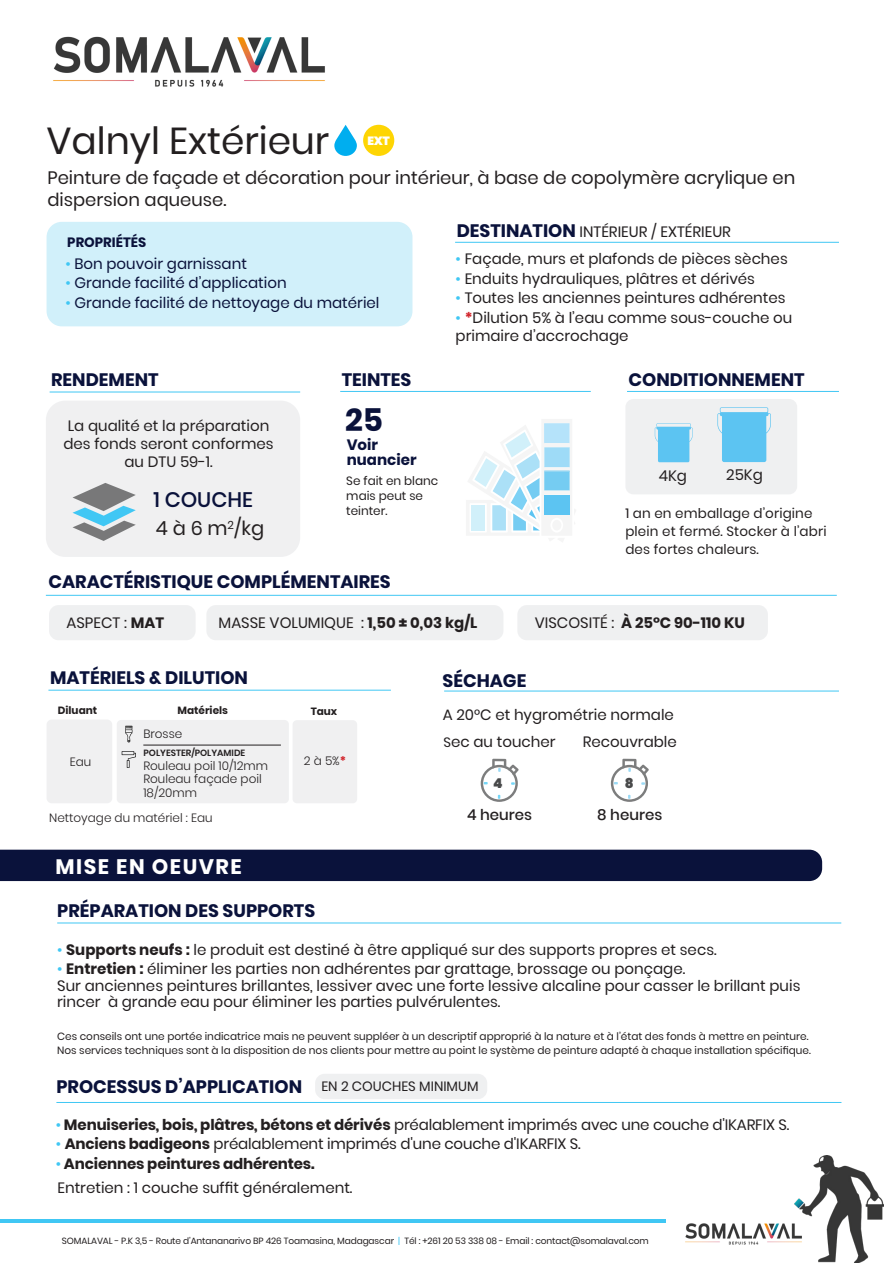
<style>
.page{position:relative;width:893px;height:1263px;background:#fff}
.page>*{position:absolute;margin:0;border:0;box-sizing:border-box;transform-origin:0 0}
.t1{font:37.5px "Poppins";color:#231f20}
.t2{font:700 31.5px "Poppins";color:#0a123b}
.t3{font:700 21px "Poppins";letter-spacing:.07em;color:#fff}
.t4{font:500 21px "Poppins";color:#0a123b}
.t5{font:19.5px "Poppins";color:#231f20}
.t6{font:700 18px "Poppins";color:#0a123b}
.t7{font:18px/21.6px "Poppins";color:#231f20}
.t8{font:15px/18px "Poppins";color:#231f20}
.t9{font:15px "Poppins";color:#0a123b}
.t10{font:700 15px "Poppins";letter-spacing:-.01em;color:#231f20}
.t11{font:500 15px "Poppins";color:#231f20}
.t12{font:700 15px "Poppins";color:#0a123b}
.t13{font:13.5px/18px "Poppins";letter-spacing:.01em;color:#231f20}
.t14{font:700 13.5px "Poppins";color:#0a123b}
.t15{font:900 13.5px "Poppins";color:#494a4b}
.t16{font:300 12px/13.5px "Poppins";color:#231f20}
.t17{font:12px/15px "Poppins";color:#231f20}
.t18{font:900 12px "Poppins";color:#fff}
.t19{font:10.5px "Poppins";color:#231f20}
.t20{font:700 10.5px "Poppins";color:#231f20}
.t21{font:9px "Poppins";letter-spacing:-.01em;color:#231f20}
.t22{font:600 9px "Poppins";color:#231f20}
.s1{color:#40c7f4}
.s2{font-weight:700;font-size:18px;color:#0a123b}
.s3{font-weight:700;color:#d1232a}
.s4{font-weight:700}
.s5{font-weight:400}
.s6{font-size:13.5px}
.s7{font-weight:400;color:#40c7f4}
</style>
<div class="page">
<hr style="left:0;top:1219px;width:666px;height:3px;background:#40c7f4">
<img style="left:685px;top:1223px;width:109px;height:22px">
<img style="left:794px;top:1155px;width:90px;height:108px">
<img style="left:53px;top:36px;width:272px;height:51px">
<div style="left:47px;top:222px;width:365px;height:104px;background:#d1f0fa;border-radius:15px"></div>
<div style="left:363px;top:125px;width:31px;height:31px;background:#fed503;border-radius:50%"></div>
<svg style="left:334px;top:125px;width:23px;height:31px"></svg>
<hr style="left:455px;top:242px;width:384px;height:1px;background:#40c7f4">
<div style="left:46px;top:401px;width:254px;height:156px;background:#f0f0f1;border-radius:19px"></div>
<hr style="left:50px;top:392px;width:250px;height:1px;background:#40c7f4">
<hr style="left:340px;top:391px;width:251px;height:1px;background:#40c7f4">
<div style="left:625px;top:399px;width:172px;height:95px;background:#eff0f1;border-radius:8px"></div>
<hr style="left:627px;top:391px;width:212px;height:1px;background:#40c7f4">
<svg style="left:73px;top:483px;width:63px;height:58px"></svg>
<svg style="left:471px;top:423px;width:99px;height:108px"></svg>
<div style="left:544px;top:495px;width:26px;height:20px;background:#5cc4f2"></div>
<hr style="left:48px;top:690px;width:343px;height:1px;background:#40c7f4">
<hr style="left:444px;top:691px;width:395px;height:1px;background:#40c7f4">
<svg style="left:481px;top:759px;width:38px;height:43px"></svg>
<svg style="left:611px;top:759px;width:38px;height:43px"></svg>
<hr style="left:57px;top:923px;width:784px;height:1px;background:#40c7f4">
<div style="left:0;top:850px;width:822px;height:31px;background:#0a123b"></div>
<div style="left:49px;top:605px;width:147px;height:35px;background:#eff0f1;border-radius:9px"></div>
<div style="left:206px;top:605px;width:297px;height:35px;background:#eff0f1;border-radius:9px"></div>
<div style="left:517px;top:605px;width:251px;height:35px;background:#eff0f1;border-radius:9px"></div>
<hr style="left:46px;top:595px;width:791px;height:1px;background:#40c7f4">
<svg style="left:655px;top:423px;width:38px;height:39px"></svg>
<svg style="left:717px;top:407px;width:54px;height:55px"></svg>
<hr style="left:56px;top:1102px;width:785px;height:1px;background:#40c7f4">
<div style="left:315px;top:1074px;width:172px;height:25px;background:#eff0f1;border-radius:9px"></div>
<div style="left:47px;top:719px;width:65px;height:84px;background:#f0f0f1;border-radius:5px"></div>
<div style="left:117px;top:720px;width:172px;height:83px;background:#f0f0f1;border-radius:4px"></div>
<div style="left:293px;top:720px;width:64px;height:83px;background:#f0f0f1;border-radius:4px"></div>
<hr style="left:143px;top:745px;width:138px;height:1px;background:#231f20">
<svg style="left:125px;top:726px;width:7px;height:16px"></svg>
<svg style="left:122px;top:751px;width:14px;height:17px"></svg>
<p class="t1" style="left:46px;top:120px;width:284px">Valnyl Extérieur</p>
<p class="t18" style="left:367px;top:134px;width:24px">EXT</p>
<p class="t7" style="left:47px;top:167px;width:749px">Peinture de façade et décoration pour intérieur, à base de copolymère acrylique en dispersion aqueuse.</p>
<p class="t14" style="left:67px;top:235px;width:80px">PROPRIÉTÉS</p>
<p class="t9" style="left:65px;top:255px;width:183px"><span class="s1">•</span> Bon pouvoir garnissant</p>
<p class="t9" style="left:65px;top:274px;width:223px"><span class="s1">•</span> Grande facilité d’application</p>
<p class="t9" style="left:65px;top:294px;width:316px"><span class="s1">•</span> Grande facilité de nettoyage du matériel</p>
<p class="t8" style="left:457px;top:222px;width:276px"><span class="s2">DESTINATION</span> INTÉRIEUR / EXTÉRIEUR</p>
<p class="t8" style="left:456px;top:250px;width:334px"><span class="s1">•</span> Façade, murs et plafonds de pièces sèches</p>
<p class="t8" style="left:456px;top:270px;width:301px"><span class="s1">•</span> Enduits hydrauliques, plâtres et dérivés</p>
<p class="t8" style="left:456px;top:289px;width:331px"><span class="s1">•</span> Toutes les anciennes peintures adhérentes</p>
<p class="t8" style="left:456px;top:309px;width:338px"><span class="s1">•</span> <span class="s3">*</span>Dilution 5% à l’eau comme sous-couche ou primaire d’accrochage</p>
<p class="t6" style="left:51px;top:369px;width:109px">RENDEMENT</p>
<p class="t6" style="left:342px;top:369px;width:71px">TEINTES</p>
<p class="t6" style="left:629px;top:369px;width:177px">CONDITIONNEMENT</p>
<p class="t2" style="left:345px;top:401px;width:40px">25</p>
<p class="t8" style="left:64px;top:417px;width:212px;text-align:center">La qualité et la préparation des fonds seront conformes au DTU 59-1.</p>
<p class="t12" style="left:347px;top:436px;width:33px">Voir</p>
<p class="t12" style="left:347px;top:451px;width:71px">nuancier</p>
<p class="t4" style="left:153px;top:488px;width:101px">1 COUCHE</p>
<p class="t5" style="left:156px;top:517px;width:110px">4 à 6 m<sup>2</sup>/kg</p>
<p class="t17" style="left:346px;top:474px;width:94px">Se fait en blanc</p>
<p class="t8" style="left:659px;top:467px;width:30px">4Kg</p>
<p class="t8" style="left:726px;top:466px;width:38px">25Kg</p>
<p class="t17" style="left:346px;top:489px;width:78px">mais peut se teinter.</p>
<p class="t13" style="left:625px;top:505px;width:203px">1 an en emballage d’origine plein et fermé. Stocker à l’abri des fortes chaleurs.</p>
<p class="t6" style="left:49px;top:572px;width:344px">CARACTÉRISTIQUE COMPLÉMENTAIRES</p>
<p class="t8" style="left:67px;top:614px;width:99px">ASPECT : <span class="s4">MAT</span></p>
<p class="t8" style="left:219px;top:614px;width:260px">MASSE VOLUMIQUE : <span class="s4">1,50 ± 0,03 kg/L</span></p>
<p class="t10" style="left:535px;top:614px;width:212px"><span class="s5">VISCOSITÉ :</span> À 25°C 90-110 KU</p>
<p class="t6" style="left:50px;top:668px;width:199px">MATÉRIELS &amp; DILUTION</p>
<p class="t6" style="left:443px;top:670px;width:85px">SÉCHAGE</p>
<p class="t20" style="left:58px;top:704px;width:41px">Diluant</p>
<p class="t20" style="left:178px;top:704px;width:52px">Matériels</p>
<p class="t20" style="left:311px;top:706px;width:28px">Taux</p>
<p class="t16" style="left:70px;top:755px;width:23px">Eau</p>
<p class="t16" style="left:143px;top:727px;width:40px">Brosse</p>
<p class="t16" style="left:143px;top:759px;width:126px">Rouleau poil 10/12mm<br>Rouleau façade poil<br>18/20mm</p>
<p class="t16" style="left:304px;top:754px;width:44px">2 à 5%<span class="s3">*</span></p>
<p class="t22" style="left:144px;top:747px;width:103px">POLYESTER/POLYAMIDE</p>
<p class="t16" style="left:49px;top:811px;width:165px">Nettoyage du matériel : Eau</p>
<p class="t3" style="left:56px;top:854px;width:188px">MISE EN OEUVRE</p>
<p class="t6" style="left:57px;top:901px;width:259px">PRÉPARATION DES SUPPORTS</p>
<p class="t8" style="left:443px;top:706px;width:233px">A 20°C et hygrométrie normale</p>
<p class="t8" style="left:443px;top:733px;width:114px"><span class="s6">S</span>ec au toucher</p>
<p class="t8" style="left:583px;top:733px;width:96px">Recouvrable</p>
<p class="t15" style="left:625px;top:775px;width:10px">8</p>
<p class="t11" style="left:597px;top:806px;width:67px">8 heures</p>
<p class="t15" style="left:493px;top:775px;width:11px">4</p>
<p class="t11" style="left:467px;top:806px;width:67px">4 heures</p>
<p class="t8" style="left:57px;top:940px;width:661px"><span class="s1">•</span> <span class="s4">Supports neufs :</span> le produit est destiné à être appliqué sur des supports propres et secs.</p>
<p class="t8" style="left:57px;top:960px;width:630px"><span class="s1">•</span> <span class="s4">Entretien :</span> éliminer les parties non adhérentes par grattage, brossage ou ponçage.</p>
<p class="t8" style="left:57px;top:977px;width:745px;line-height:16.5px">Sur anciennes peintures brillantes, lessiver avec une forte lessive alcaline pour casser le brillant puis rincer à grande eau pour éliminer les parties pulvérulentes.</p>
<p class="t19" style="left:57px;top:1030px;width:753px">Ces conseils ont une portée indicatrice mais ne peuvent suppléer à un descriptif approprié à la nature et à l’état des fonds à mettre en peinture.</p>
<p class="t19" style="left:57px;top:1044px;width:755px">Nos services techniques sont à la disposition de nos clients pour mettre au point le système de peinture adapté à chaque installation spécifique.</p>
<p class="t6" style="left:56px;top:1076px;width:247px">PROCESSUS D’APPLICATION</p>
<p class="t8" style="left:56px;top:1116px;width:735px"><span class="s1">•</span> <span class="s4">Menuiseries, bois, plâtres, bétons et dérivés</span> préalablement imprimés avec une couche d'IKARFIX S.</p>
<p class="t8" style="left:56px;top:1135px;width:526px"><span class="s1">•</span> <span class="s4">Anciens badigeons</span> préalablement imprimés d'une couche d'IKARFIX S.</p>
<p class="t10" style="left:56px;top:1155px;width:260px"><span class="s7">•</span> Anciennes peintures adhérentes.</p>
<p class="t13" style="left:321px;top:1077px;width:159px">EN 2 COUCHES MINIMUM</p>
<p class="t8" style="left:57px;top:1179px;width:297px">Entretien : 1 couche suffit généralement.</p>
<p class="t21" style="left:62px;top:1236px;width:588px">SOMALAVAL - P.K 3,5 - Route d’Antananarivo BP 426 Toamasina, Madagascar <span class="s1">|</span> Tél : +261 20 53 338 08 - Email : contact@somalaval.com</p>
</div>
